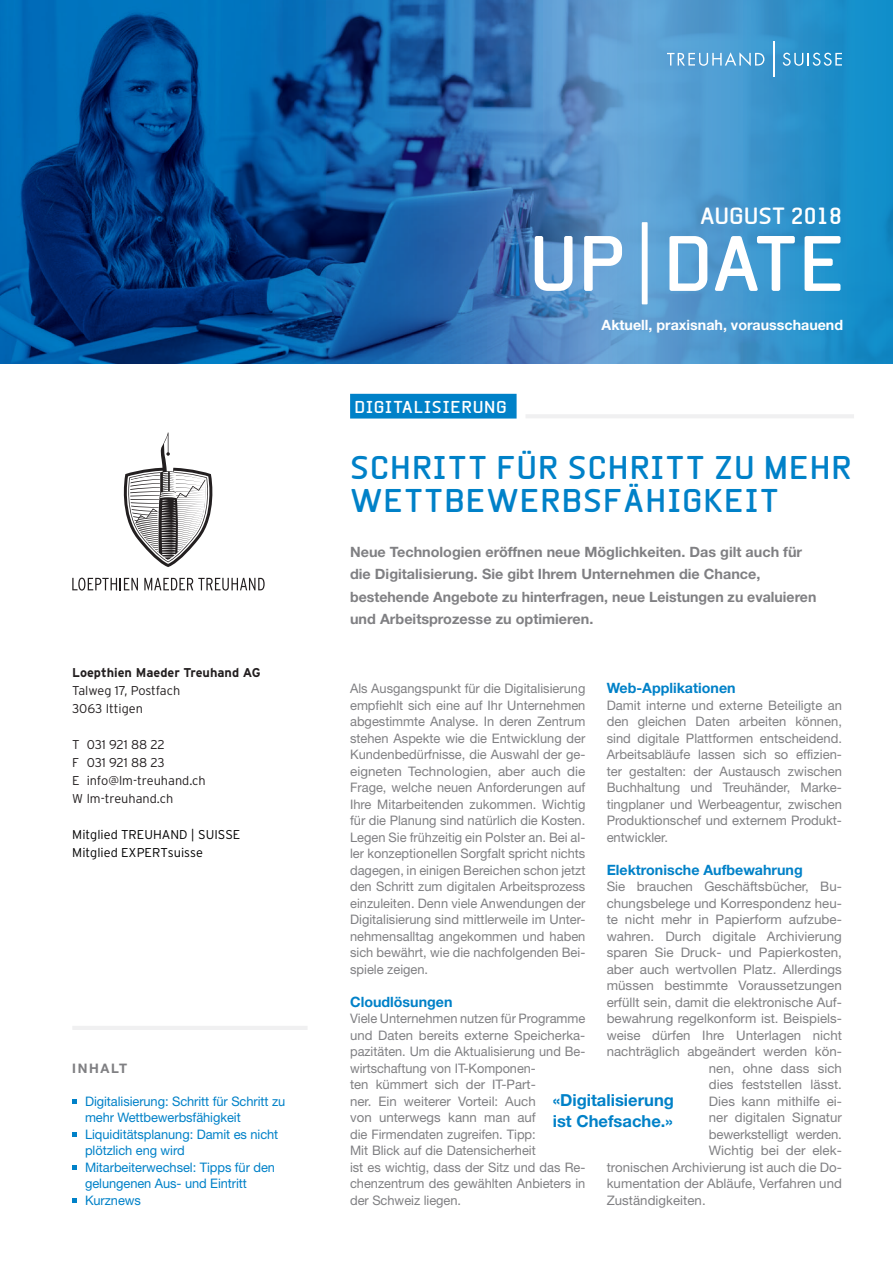
<style>
.page{position:relative;width:893px;height:1263px;background:#fff}
.page>*{position:absolute;margin:0;border:0;box-sizing:border-box;transform-origin:0 0}
.t1{font:700 75px "Beta Sans";letter-spacing:-.015em;color:#fff}
.t2{font:700 31.5px/33px "Beta Sans";letter-spacing:.03em;color:#0081c8}
.t3{font:700 22.5px "Beta Sans";color:#fff}
.t4{font:700 16.65px/21.6px "Helvetica Neue LT Std";color:#0081c8}
.t5{font:700 16.5px "Beta Sans";letter-spacing:.04em;color:#fff}
.t6{font:700 14.25px/22.5px "Helvetica Neue LT Std";color:#808083}
.t7{font:700 14.25px "Helvetica Neue LT Std";color:#0081c8}
.t8{font:700 14.25px "Helvetica Neue LT Std";color:#fff}
.t9{font:13.2px/16.5px "Helvetica Neue LT Std";letter-spacing:.005em;color:#808083;text-align:justify}
.t10{font:13.2px/16.5px "Helvetica Neue LT Std";letter-spacing:-.005em;color:#0081c8}
.t11{font:700 13.2px "Helvetica Neue LT Std";letter-spacing:.125em;color:#808083}
.t12{font:300 12.75px/18px "Interstate";color:#231f20}
.t13{font:300 12.75px/18px "Interstate";color:#000001}
.t14{font:700 12.75px "Interstate";color:#231f20}
.s1{font-family:"Beta Sans Norm";font-weight:400;font-size:112.5px}
</style>
<div class="page">
<img style="left:667px;top:0;width:226px;height:363px">
<div style="left:0;top:0;width:667px;height:363px;background:#61a5d7"></div>
<img style="left:0;top:0;width:627px;height:363px">
<svg style="left:72px;top:1099px;width:5px;height:4px"></svg>
<svg style="left:72px;top:1132px;width:5px;height:4px"></svg>
<svg style="left:72px;top:1165px;width:5px;height:4px"></svg>
<svg style="left:72px;top:1198px;width:5px;height:4px"></svg>
<hr style="left:72px;top:1026px;width:236px;height:4px;background:#f0f0f1">
<svg style="left:667px;top:52px;width:97px;height:14px"></svg>
<svg style="left:783px;top:53px;width:59px;height:13px"></svg>
<hr style="left:773px;top:41px;width:1px;height:36px;background:#fff">
<div style="left:350px;top:394px;width:167px;height:24px;background:#0081c8"></div>
<hr style="left:525px;top:414px;width:329px;height:4px;background:#f0f0f1">
<svg style="left:123px;top:432px;width:90px;height:135px"></svg>
<svg style="left:72px;top:578px;width:66px;height:13px"></svg>
<svg style="left:144px;top:578px;width:121px;height:13px"></svg>
<p class="t14" style="left:72px;top:665px;width:190px">Loepthien Maeder Treuhand AG</p>
<p class="t12" style="left:72px;top:681px;width:109px">Talweg 17, Postfach<br>3063 Ittigen</p>
<p class="t12" style="left:72px;top:735px;width:135px">T 031 921 88 22<br>F 031 921 88 23<br>E info@lm-treuhand.ch<br>W lm-treuhand.ch</p>
<p class="t13" style="left:72px;top:825px;width:170px">Mitglied TREUHAND | SUISSE<br>Mitglied EXPERTsuisse</p>
<p class="t12" style="left:72px;top:666px;width:72px">3063 Ittigen</p>
<p class="t12" style="left:72px;top:702px;width:94px">T 031 921 88 22</p>
<p class="t12" style="left:72px;top:738px;width:135px">E info@lm-treuhand.ch<br>W lm-treuhand.ch</p>
<p class="t13" style="left:72px;top:792px;width:170px">Mitglied TREUHAND | SUISSE</p>
<p class="t11" style="left:72px;top:1060px;width:56px">INHALT</p>
<p class="t10" style="left:85px;top:1092px;width:202px">Digitalisierung: Schritt für Schritt zu mehr Wettbewerbsfähigkeit<br>Liquiditätsplanung: Damit es nicht plötzlich eng wird<br>Mitarbeiterwechsel: Tipps für den gelungenen Aus- und Eintritt<br>Kurznews</p>
<h3 class="t3" style="left:700px;top:202px;width:144px">AUGUST 2018</h3>
<h1 class="t1" style="left:529px;top:219px;width:318px">UP<span class="s1">|</span> DATE</h1>
<p class="t8" style="left:602px;top:316px;width:243px">Aktuell, praxisnah, vorausschauend</p>
<p class="t5" style="left:355px;top:397px;width:154px">DIGITALISIERUNG</p>
<h2 class="t2" style="left:350px;top:450px;width:503px">SCHRITT FÜR SCHRITT ZU MEHR<br>WETTBEWERBSFÄHIGKEIT</h2>
<p class="t6" style="left:350px;top:540px;width:468px">Neue Technologien eröffnen neue Möglichkeiten. Das gilt auch für die Digitalisierung. Sie gibt Ihrem Unternehmen die Chance, bestehende Angebote zu hinterfragen, neue Leistungen zu evaluieren und Arbeitsprozesse zu optimieren.</p>
<p class="t7" style="left:607px;top:679px;width:130px">Web-Applikationen</p>
<p class="t9" style="left:607px;top:696px;width:237px">Damit interne und externe Beteiligte an den gleichen Daten arbeiten können, sind digitale Plattformen entscheidend.<br>Arbeitsabläufe lassen sich so effizien&shy;ter gestalten: der Austausch zwischen Buchhaltung und Treuhänder, Marke&shy;tingplaner und Werbeagentur, zwischen Produktionschef und externem Produkt&shy;entwickler.</p>
<p class="t7" style="left:607px;top:861px;width:198px">Elektronische Aufbewahrung</p>
<p class="t9" style="left:607px;top:878px;width:237px">Sie brauchen Geschäftsbücher, Bu-</p>
<p class="t9" style="left:607px;top:894px;width:237px">chungsbelege und Korrespondenz heu-</p>
<p class="t9" style="left:607px;top:911px;width:237px">te nicht mehr in Papierform aufzube-</p>
<p class="t9" style="left:607px;top:927px;width:237px">wahren. Durch digitale Archivierung</p>
<p class="t9" style="left:607px;top:944px;width:237px">sparen Sie Druck- und Papierkosten,</p>
<p class="t9" style="left:607px;top:960px;width:237px">aber auch wertvollen Platz. Allerdings</p>
<p class="t9" style="left:607px;top:977px;width:237px">müssen bestimmte Voraussetzungen</p>
<p class="t9" style="left:607px;top:993px;width:237px">erfüllt sein, damit die elektronische Auf-</p>
<p class="t9" style="left:607px;top:1010px;width:237px">bewahrung regelkonform ist. Beispiels-</p>
<p class="t9" style="left:607px;top:1026px;width:237px">weise dürfen Ihre Unterlagen nicht</p>
<p class="t9" style="left:607px;top:1043px;width:237px">nachträglich abgeändert werden kön-</p>
<p class="t9" style="left:709px;top:1059px;width:135px">nen, ohne dass sich</p>
<p class="t9" style="left:709px;top:1076px;width:135px">dies feststellen lässt.</p>
<p class="t9" style="left:709px;top:1092px;width:135px">Dies kann mithilfe ei-</p>
<p class="t9" style="left:709px;top:1109px;width:135px">ner digitalen Signatur</p>
<p class="t9" style="left:709px;top:1125px;width:135px">bewerkstelligt werden.</p>
<p class="t9" style="left:709px;top:1142px;width:135px">Wichtig bei der elek-</p>
<p class="t9" style="left:607px;top:1158px;width:237px">tronischen Archivierung ist auch die Do-</p>
<p class="t9" style="left:607px;top:1175px;width:237px">kumentation der Abläufe, Verfahren und</p>
<p class="t9" style="left:607px;top:1191px;width:101px">Zuständigkeiten.</p>
<p class="t9" style="left:350px;top:680px;width:237px">Als Ausgangspunkt für die Digitalisierung empfiehlt sich eine auf Ihr Unternehmen abgestimmte Analyse. In deren Zentrum stehen Aspekte wie die Entwicklung der Kundenbedürfnisse, die Auswahl der ge&shy;eigneten Technologien, aber auch die Frage, welche neuen Anforderungen auf Ihre Mitarbeitenden zukommen. Wichtig für die Planung sind natürlich die Kosten.<br>Legen Sie frühzeitig ein Polster an. Bei al&shy;ler konzeptionellen Sorgfalt spricht nichts dagegen, in einigen Bereichen schon jetzt den Schritt zum digitalen Arbeitsprozess einzuleiten. Denn viele Anwendungen der Digitalisierung sind mittlerweile im Unter&shy;nehmensalltag angekommen und haben sich bewährt, wie die nachfolgenden Bei&shy;spiele zeigen.</p>
<p class="t7" style="left:350px;top:993px;width:104px">Cloudlösungen</p>
<p class="t9" style="left:350px;top:1010px;width:237px;text-align:left">Viele Unternehmen nutzen für Programme und Daten bereits externe Speicherka&shy;pazitäten. Um die Aktualisierung und Be&shy;wirtschaftung von IT-Komponen-<br>ten kümmert sich der IT-Part-<br>ner. Ein weiterer Vorteil: Auch<br>von unterwegs kann man auf<br>die Firmendaten zugreifen. Tipp:<br>Mit Blick auf die Datensicherheit<br>ist es wichtig, dass der Sitz und das Re&shy;chenzentrum des gewählten Anbieters in der Schweiz liegen.</p>
<p class="t4" style="left:553px;top:1088px;width:123px">«Digitalisierung ist Chefsache.»</p>
</div>
